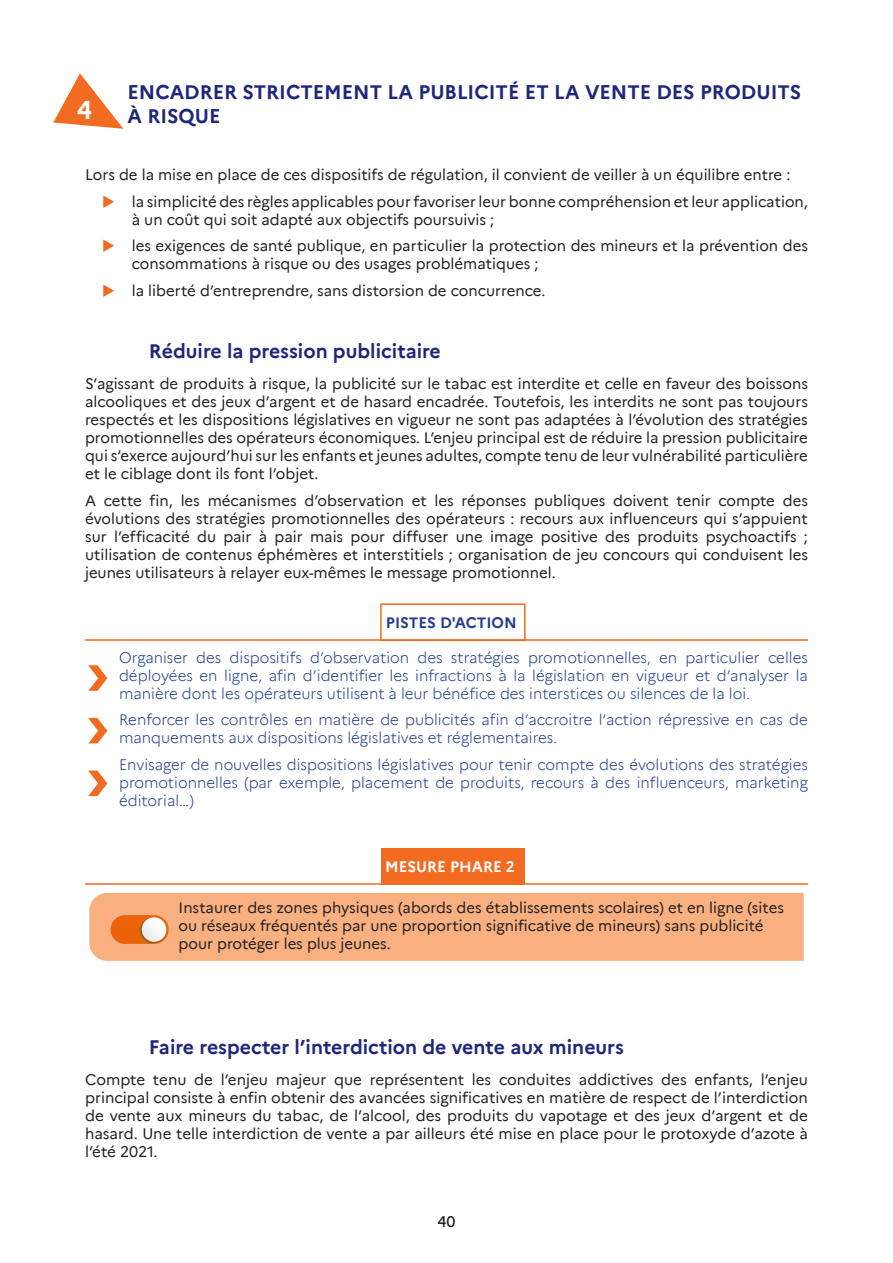
<style>
.page{position:relative;width:893px;height:1263px;background:#fff}
.page>*{position:absolute;margin:0;border:0;box-sizing:border-box;transform-origin:0 0}
.Titre_2{font:700 25.5px "Marianne";color:#fff}
.Titre3{font:700 19.5px "Marianne";color:#20277b}
.Titre_2-2{font:700 19.5px/23.4px "Marianne";color:#20277b}
.Mesures_phares{font:15px/18px "Marianne";color:#231f20}
.Pistes{font:300 15px/18px "Marianne";color:#253f8e;text-align:justify}
.t1{font:700 15px "Marianne";color:#253f8e}
.t2{font:700 15px "Marianne";color:#fff}
.t3{font:500 15px "Marianne";color:#231f20}
</style>
<div class="page">
<div style="left:380px;top:603px;width:146px;height:38px;border:2px solid #f36a21"></div>
<hr style="left:85px;top:639px;width:723px;height:2px;background:#f36a21">
<svg style="left:88px;top:665px;width:19px;height:26px"></svg>
<svg style="left:88px;top:718px;width:19px;height:25px"></svg>
<svg style="left:88px;top:770px;width:19px;height:26px"></svg>
<div style="left:89px;top:893px;width:715px;height:68px;background:#f9b081"></div>
<div style="left:111px;top:915px;width:58px;height:29px;background:#eb6209;border-radius:14px"></div>
<svg style="left:139px;top:917px;width:27px;height:27px"></svg>
<svg style="left:140px;top:917px;width:26px;height:27px"></svg>
<svg style="left:140px;top:917px;width:26px;height:26px"></svg>
<svg style="left:141px;top:917px;width:25px;height:26px"></svg>
<svg style="left:141px;top:917px;width:25px;height:25px"></svg>
<svg style="left:142px;top:917px;width:24px;height:25px"></svg>
<div style="left:381px;top:848px;width:144px;height:36px;background:#f36a21"></div>
<hr style="left:85px;top:883px;width:723px;height:2px;background:#f36a21">
<svg style="left:53px;top:73px;width:70px;height:56px"></svg>
<p class="Titre_2" style="left:77px;top:90px;width:17px">4</p>
<p class="Titre_2-2" style="left:128px;top:79px;width:675px">ENCADRER STRICTEMENT LA PUBLICITÉ ET LA VENTE DES PRODUITS<br>À RISQUE</p>
<p class="Mesures_phares" style="left:85px;top:165px;width:707px">Lors de la mise en place de ces dispositifs de régulation, il convient de veiller à un équilibre entre :</p>
<p class="Mesures_phares" style="left:132px;top:191px;width:678px">la simplicité des règles applicables pour favoriser leur bonne compréhension et leur application, à un coût qui soit adapté aux objectifs poursuivis ;</p>
<p class="Mesures_phares" style="left:132px;top:236px;width:678px">les exigences de santé publique, en particulier la protection des mineurs et la prévention des consommations à risque ou des usages problématiques ;</p>
<p class="Mesures_phares" style="left:132px;top:280px;width:415px">la liberté d’entreprendre, sans distorsion de concurrence.</p>
<p class="Titre3" style="left:149px;top:336px;width:294px">Réduire la pression publicitaire</p>
<p class="Mesures_phares" style="left:85px;top:373px;width:724px;text-align:justify">S’agissant de produits à risque, la publicité sur le tabac est interdite et celle en faveur des boissons alcooliques et des jeux d’argent et de hasard encadrée. Toutefois, les interdits ne sont pas toujours respectés et les dispositions législatives en vigueur ne sont pas adaptées à l’évolution des stratégies promotionnelles des opérateurs économiques. L’enjeu principal est de réduire la pression publicitaire qui s’exerce aujourd’hui sur les enfants et jeunes adultes, compte tenu de leur vulnérabilité particulière et le ciblage dont ils font l’objet.</p>
<p class="Mesures_phares" style="left:85px;top:490px;width:724px;text-align:justify">A cette fin, les mécanismes d’observation et les réponses publiques doivent tenir compte des évolutions des stratégies promotionnelles des opérateurs : recours aux influenceurs qui s’appuient sur l’efficacité du pair à pair mais pour diffuser une image positive des produits psychoactifs ; utilisation de contenus éphémères et interstitiels ; organisation de jeu concours qui conduisent les jeunes utilisateurs à relayer eux-mêmes le message promotionnel.</p>
<p class="t1" style="left:386px;top:611px;width:132px">PISTES D'ACTION</p>
<p class="Pistes" style="left:119px;top:647px;width:690px">Organiser des dispositifs d’observation des stratégies promotionnelles, en particulier celles déployées en ligne, afin d’identifier les infractions à la législation en vigueur et d’analyser la manière dont les opérateurs utilisent à leur bénéfice des interstices ou silences de la loi.</p>
<p class="Pistes" style="left:119px;top:710px;width:690px">Renforcer les contrôles en matière de publicités afin d’accroitre l’action répressive en cas de manquements aux dispositions législatives et réglementaires.</p>
<p class="Pistes" style="left:119px;top:754px;width:690px">Envisager de nouvelles dispositions législatives pour tenir compte des évolutions des stratégies promotionnelles (par exemple, placement de produits, recours à des influenceurs, marketing éditorial…)</p>
<p class="t2" style="left:385px;top:855px;width:131px">MESURE PHARE 2</p>
<p class="Mesures_phares" style="left:179px;top:897px;width:607px">Instaurer des zones physiques (abords des établissements scolaires) et en ligne (sites ou réseaux fréquentés par une proportion significative de mineurs) sans publicité pour protéger les plus jeunes.</p>
<p class="Titre3" style="left:149px;top:1032px;width:477px">Faire respecter l’interdiction de vente aux mineurs</p>
<p class="Mesures_phares" style="left:85px;top:1069px;width:724px;text-align:justify">Compte tenu de l’enjeu majeur que représentent les conduites addictives des enfants, l’enjeu principal consiste à enfin obtenir des avancées significatives en matière de respect de l’interdiction de vente aux mineurs du tabac, de l’alcool, des produits du vapotage et des jeux d’argent et de hasard. Une telle interdiction de vente a par ailleurs été mise en place pour le protoxyde d’azote à l’été 2021.</p>
<p class="t3" style="left:437px;top:1209px;width:20px">40</p>
</div>
